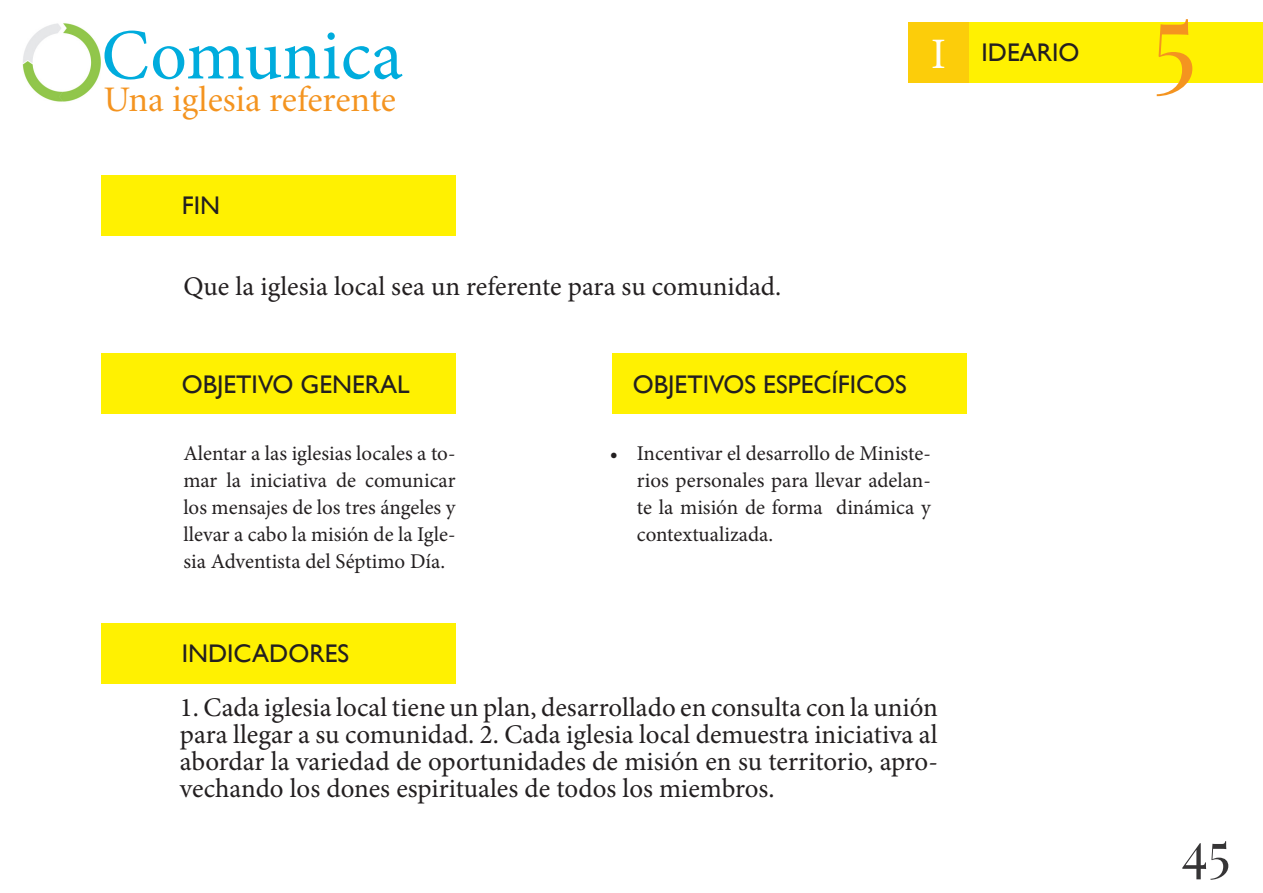
<style>
.page{position:relative;width:1263px;height:893px;background:#fff}
.page>*{position:absolute;margin:0;border:0;box-sizing:border-box;transform-origin:0 0}
.t1{font:108px "Playfair Display";color:#f49420}
.t2{font:72px "Minion Pro";color:#00acdd}
.t3{font:54px "Playfair Display";color:#363536}
.t4{font:36px "Minion";color:#f49420}
.t5{font:27px/27px "Minion Pro";color:#231f20;text-align:justify}
.t6{font:25.5px "Gill Sans";color:#231f20}
.t7{font:21px/27px "Minion Pro";color:#231f20;text-align:justify}
.s1{font-family:"Minion Pro";font-size:43.5px;color:#fff}
</style>
<div class="page">
<img style="left:22px;top:23px;width:79px;height:79px">
<div style="left:908px;top:22px;width:354px;height:60px;background:#fff101"></div>
<div style="left:908px;top:22px;width:61px;height:60px;background:#fccd0a"></div>
<div style="left:101px;top:175px;width:354px;height:61px;background:#fff101"></div>
<div style="left:101px;top:354px;width:354px;height:60px;background:#fff101"></div>
<div style="left:612px;top:354px;width:354px;height:60px;background:#fff101"></div>
<div style="left:101px;top:623px;width:354px;height:61px;background:#fff101"></div>
<h2 class="t2" style="left:101px;top:7px;width:303px">Comunica</h2>
<p class="t6" style="left:931px;top:37px;width:150px"><span class="s1">I</span> IDEARIO</p>
<h3 class="t4" style="left:104px;top:82px;width:294px">Una iglesia referente</h3>
<p class="t6" style="left:182px;top:191px;width:40px">FIN</p>
<p class="t5" style="left:183px;top:273px;width:599px">Que la iglesia local sea un referente para su comunidad.</p>
<p class="t6" style="left:182px;top:369px;width:229px">OBJETIVO GENERAL</p>
<p class="t6" style="left:633px;top:369px;width:276px">OBJETIVOS ESPECÍFICOS</p>
<p class="t7" style="left:183px;top:440px;width:274px">Alentar a las iglesias locales a to&shy;mar la iniciativa de comunicar los mensajes de los tres ángeles y llevar a cabo la misión de la Igle&shy;sia Adventista del Séptimo Día.</p>
<p class="t7" style="left:637px;top:440px;width:296px;text-indent:-27px">• Incentivar el desarrollo de Ministe&shy;rios personales para llevar adelan&shy;te la misión de forma dinámica y contextualizada.</p>
<p class="t6" style="left:182px;top:639px;width:169px">INDICADORES</p>
<p class="t5" style="left:180px;top:694px;width:760px">1. Cada iglesia local tiene un plan, desarrollado en consulta con la unión para llegar a su comunidad. 2. Cada iglesia local demuestra iniciativa al abordar la variedad de oportunidades de misión en su territorio, apro&shy;vechando los dones espirituales de todos los miembros.</p>
<h1 class="t1" style="left:1152px;top:-28px;width:46px">5</h1>
<h3 class="t3" style="left:1181px;top:818px;width:51px">45</h3>
</div>
